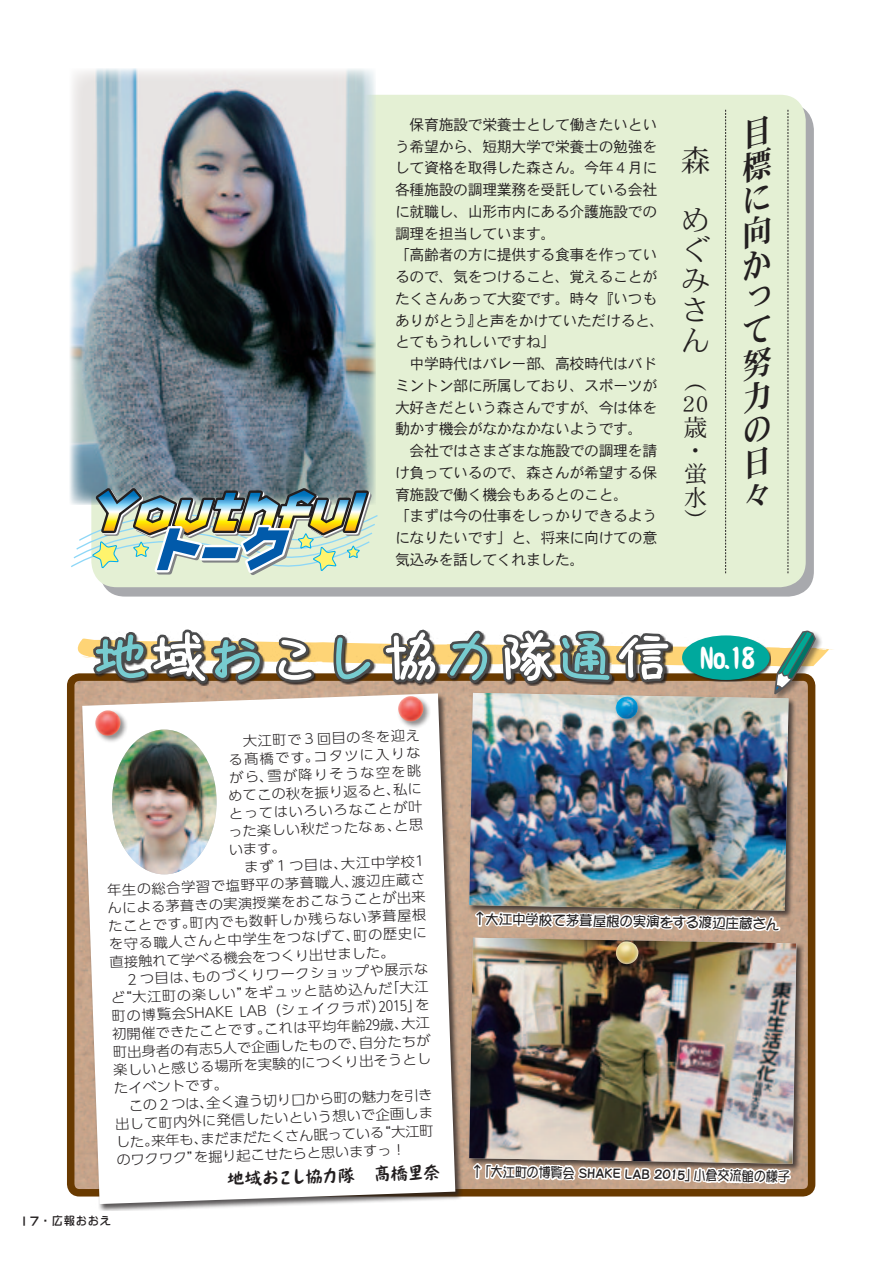
<style>
.page{position:relative;width:893px;height:1263px;background:#fff}
.page>*{position:absolute;margin:0;border:0;box-sizing:border-box;transform-origin:0 0}
.t1{font:59.4px "DF Tegaki Aya Std W3";letter-spacing:-.05em;color:#77ccd0}
.t2{font:30px/30px "DFHS Mincho Std W3";color:#231f20}
.t3{font:30px "DF Stick Std W5";color:#fff}
.t4{font:24px/24px "DFHS Mincho Std W3";color:#231f20;text-align:justify}
.t5{font:23.7px/23.7px "DFHS Mincho Std W3";color:#231f20}
.t6{font:18px "DF Stick Std W5";color:#231f20}
.t7{font:15px/21.8px "DFHS Gothic Std W3";letter-spacing:-.03em;color:#231f20}
.t8{font:15px "DFPOP Mix Std W5";color:#231f20}
.t9{font:300 13.5px/18px "UD Shin Go Pro";color:#231f20;text-align:right;scale:1.05 1}
.t10{font:13.5px "DFPOP1 Std W5";color:#262324;scale:.9 1}
.t11{font:13.5px "DFPOP1 Std W5";color:#262324}
.t12{font:12px "DFPOP Mix Std W5";color:#231f20}
.s1{color:#fff}
</style>
<div class="page">
<img style="left:72px;top:68px;width:304px;height:42px">
<img style="left:67px;top:110px;width:766px;height:1101px">
<p class="t7" style="left:395px;top:113px;width:264px">　保育施設で栄養士として働きたいとい</p>
<p class="t7" style="left:395px;top:135px;width:264px">う希望から、短期大学で栄養士の勉強を</p>
<p class="t7" style="left:395px;top:157px;width:264px">して資格を取得した森さん。今年４月に</p>
<p class="t7" style="left:395px;top:179px;width:264px">各種施設の調理業務を受託している会社</p>
<p class="t7" style="left:395px;top:200px;width:264px">に就職し、山形市内にある介護施設での</p>
<p class="t7" style="left:395px;top:222px;width:162px">調理を担当しています。</p>
<p class="t7" style="left:395px;top:244px;width:264px">「高齢者の方に提供する食事を作ってい</p>
<p class="t7" style="left:395px;top:266px;width:264px">るので、気をつけること、覚えることが</p>
<p class="t7" style="left:395px;top:287px;width:264px">たくさんあって大変です。時々『いつも</p>
<p class="t7" style="left:475px;top:309px;width:191px">と声をかけていただけると、</p>
<p class="t7" style="left:395px;top:309px;width:264px">ありがとう』<br>とてもうれしいですね「<br>　中学時代はバレー部、高校時代はバドミントン部に所属しており、スポーツが大好きだという森さんですが、今は体を動かす機会がなかなかないようです。　会社ではさまざまな施設での調理を請け負っているので、森さんが希望する保育施設で働く機会もあるとのこと。<br>「まずは今の仕事をしっかりできるようになりたいです」と、将来に向けての意気込みを話してくれました。</p>
<h2 class="t2" style="left:681px;top:130px;width:30px;line-height:60px">森め</h2>
<h2 class="t2" style="left:681px;top:235px;width:31px">ぐみさん</h2>
<h3 class="t4" style="left:682px;top:367px;width:28px">)<br>20歳</h3>
<h3 class="t5" style="left:684px;top:461px;width:24px">蛍水</h3>
<h3 class="t4" style="left:690px;top:438px;width:10px">・</h3>
<h3 class="t4" style="left:684px;top:509px;width:24px">(</h3>
<h1 class="t1" style="left:90px;top:625px;width:587px">地<span class="s1">域</span>お<span class="s1">こ</span>し<span class="s1">協</span>力<span class="s1">隊</span>通<span class="s1">信</span></h1>
<h2 class="t3" style="left:700px;top:641px;width:57px">No18</h2>
<p class="t9" style="left:228px;top:732px;width:184px;rotate:-2deg">　大江町で３回目の冬を迎えコタツに入りな</p>
<p class="t9" style="left:266px;top:749px;width:148px;text-align:left;text-indent:-38px;rotate:-2deg">る髙橋です。<br>雪が降りそうな空を眺</p>
<p class="t9" style="left:228px;top:786px;width:165px;rotate:-2deg">めてこの秋を振り返ると、</p>
<p class="t9" style="left:229px;top:804px;width:186px;rotate:-2deg">とってはいろいろなことが叶</p>
<p class="t9" style="left:228px;top:822px;width:166px;rotate:-2deg">った楽しい秋だったなぁ、</p>
<p class="t9" style="left:229px;top:840px;width:56px;rotate:-2deg">います。</p>
<p class="t9" style="left:341px;top:854px;width:81px;rotate:-2deg">大江中学校1</p>
<p class="t9" style="left:229px;top:858px;width:114px;rotate:-2deg">　まず１つ目は、</p>
<p class="t9" style="left:351px;top:872px;width:72px;rotate:-2deg">渡辺庄蔵さ</p>
<p class="t9" style="left:107px;top:880px;width:241px;rotate:-2deg">年生の総合学習で塩野平の茅葺職人、</p>
<p class="t9" style="left:107px;top:898px;width:304px;rotate:-2deg">んによる茅葺きの実演授業をおこなうことが出来</p>
<p class="t9" style="left:189px;top:914px;width:227px;rotate:-2deg">町内でも数軒しか残らない茅葺屋根</p>
<p class="t9" style="left:108px;top:916px;width:85px;rotate:-2deg">たことです。</p>
<p class="t9" style="left:353px;top:926px;width:72px;rotate:-2deg">町の歴史に</p>
<p class="t9" style="left:109px;top:934px;width:241px;rotate:-2deg">を守る職人さんと中学生をつなげて、</p>
<p class="t9" style="left:109px;top:952px;width:273px;rotate:-2deg">直接触れて学べる機会をつくり出せました。</p>
<p class="t9" style="left:191px;top:967px;width:227px;rotate:-2deg">ものづくりワークショップや展示な</p>
<p class="t9" style="left:125px;top:970px;width:71px;rotate:-2deg">２つ目は、</p>
<p class="t9" style="left:244px;top:984px;width:143px;rotate:-2deg">をギュッと詰め込んだ</p>
<p class="t9" style="left:111px;top:988px;width:135px;rotate:-2deg">“ど大江町の楽しい”</p>
<p class="t9" style="left:239px;top:1002px;width:141px;rotate:-2deg">LAB(シェイクラボ)</p>
<p class="t9" style="left:378px;top:997px;width:31px;rotate:-2deg">2015</p>
<p class="t9" style="left:111px;top:1006px;width:118px;rotate:-2deg">町の博覧会SHAKE</p>
<p class="t9" style="left:264px;top:1019px;width:139px;rotate:-2deg">これは平均年齢29歳、</p>
<p class="t9" style="left:112px;top:1024px;width:153px;rotate:-2deg">初開催できたことです。</p>
<p class="t9" style="left:359px;top:1034px;width:70px;rotate:-2deg">自分たちが</p>
<p class="t9" style="left:112px;top:1042px;width:243px;rotate:-2deg">町出身者の有志5人で企画したもので、</p>
<p class="t9" style="left:113px;top:1060px;width:304px;rotate:-2deg">楽しいと感じる場所を実験的につくり出そうとし</p>
<p class="t9" style="left:114px;top:1078px;width:110px;rotate:-2deg">たイベントです。</p>
<p class="t9" style="left:206px;top:1093px;width:217px;rotate:-2deg">全く違う切り口から町の魅力を引き</p>
<p class="t9" style="left:114px;top:1096px;width:49px;rotate:-2deg">　この2</p>
<p class="t9" style="left:115px;top:1114px;width:304px;rotate:-2deg">出して町内外に発信したいという想いで企画しま</p>
<p class="t9" style="left:377px;top:1123px;width:55px;rotate:-2deg">“大江町</p>
<p class="t9" style="left:200px;top:1129px;width:177px;rotate:-2deg">まだまだたくさん眠っている</p>
<p class="t9" style="left:151px;top:1131px;width:55px;rotate:-2deg">来年も、</p>
<p class="t9" style="left:194px;top:1148px;width:203px;rotate:-2deg">を掘り起こせたらと思いますっ!</p>
<p class="t9" style="left:116px;top:1150px;width:82px;rotate:-2deg">のワクワク”</p>
<h3 class="t6" style="left:226px;top:1169px;width:216px;rotate:-2deg">地域おこし協力隊　髙橋里奈</h3>
<p class="t12" style="left:40px;top:1214px;width:74px">・広報おおえ</p>
<p class="t8" style="left:19px;top:1212px;width:22px">17</p>
<p class="t11" style="left:473px;top:911px;width:308px;rotate:1deg">↑大江中学校で茅葺屋根の実演をする渡辺庄蔵さん</p>
<p class="t10" style="left:471px;top:1164px;width:252px;rotate:1deg">↑「大江町の博覧会 SHAKE LAB 2015」</p>
<p class="t10" style="left:694px;top:1168px;width:109px;rotate:1deg">小倉交流館の様子</p>
</div>
